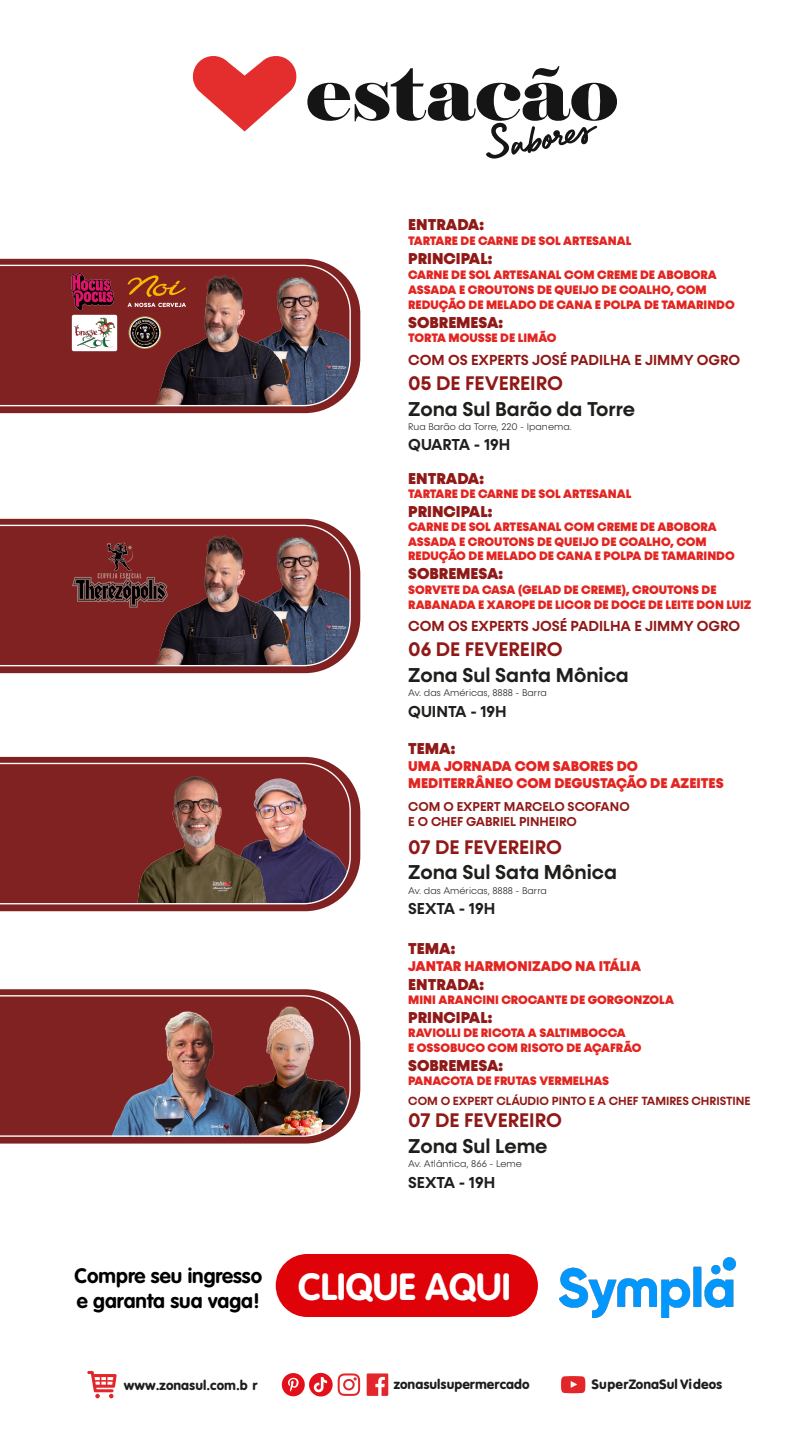
<style>
.page{position:relative;width:810px;height:1440px;background:#fff}
.page>*{position:absolute;margin:0;border:0;box-sizing:border-box;transform-origin:0 0}
.t1{font:700 20.62px/24.8px "VAG Rounded Std";color:#000}
.t2{font:600 20.17px "Konnect";color:#1e1e1c}
.t3{font:600 19.8px "Konnect";color:#901917}
.t4{font:600 15.98px "Konnect";color:#1e1e1c}
.t5{font:900 15.9px "Konnect";color:#8f1917}
.t6{font:600 14.62px "Konnect";color:#901917}
.t7{font:900 14.25px/17.1px "Konnect";color:#e22521}
.t8{font:14.25px "VAG Rundschrift D";color:#1c1f1c}
.t9{font:600 12.98px/15.5px "Konnect";color:#901917}
.t10{font:900 12.38px/14.9px "Konnect";color:#e22521}
.t11{font:600 11.93px "Konnect";color:#901917}
.t12{font:300 9.68px "Konnect";color:#1e1e1c}
</style>
<div class="page">
<div style="left:276px;top:1254px;width:262px;height:63px;background:#df0209;border-radius:32px"></div>
<img style="left:559px;top:1258px;width:176px;height:59px">
<svg style="left:192px;top:56px;width:105px;height:75px"></svg>
<svg style="left:307px;top:66px;width:310px;height:93px"></svg>
<svg style="left:0;top:259px;width:360px;height:154px;fill:#802222"></svg>
<svg style="left:0;top:265px;width:351px;height:141px;background:#743638"></svg>
<img style="left:72px;top:273px;width:42px;height:36px">
<svg style="left:127px;top:274px;width:60px;height:33px;background:#9b4729"></svg>
<svg style="left:129px;top:316px;width:32px;height:33px"></svg>
<svg style="left:130px;top:317px;width:30px;height:31px"></svg>
<svg style="left:131px;top:318px;width:28px;height:29px"></svg>
<div style="left:72px;top:315px;width:45px;height:36px;background:#fff;border-radius:2px"></div>
<img style="left:73px;top:317px;width:42px;height:31px">
<svg style="left:0;top:989px;width:360px;height:155px;fill:#802222"></svg>
<img style="left:0;top:995px;width:351px;height:142px">
<svg style="left:0;top:757px;width:360px;height:154px;fill:#802222"></svg>
<svg style="left:0;top:763px;width:351px;height:141px;background:#7d3838"></svg>
<svg style="left:0;top:519px;width:360px;height:154px;fill:#802222"></svg>
<svg style="left:0;top:525px;width:351px;height:141px;background:#73383b"></svg>
<img style="left:63px;top:532px;width:115px;height:81px">
<svg style="left:87px;top:1371px;width:30px;height:27px"></svg>
<svg style="left:367px;top:1373px;width:21px;height:23px"></svg>
<svg style="left:561px;top:1376px;width:24px;height:17px"></svg>
<svg style="left:282px;top:1373px;width:78px;height:23px"></svg>
<svg style="left:132px;top:319px;width:25px;height:26px"></svg>
<p class="t5" style="left:408px;top:215px;width:77px">ENTRADA:</p>
<p class="t10" style="left:408px;top:234px;width:225px">TARTARE DE CARNE DE SOL ARTESANAL</p>
<p class="t5" style="left:408px;top:249px;width:86px">PRINCIPAL:</p>
<p class="t10" style="left:408px;top:268px;width:328px">CARNE DE SOL ARTESANAL COM CREME DE ABOBORA<br>ASSADA E CROUTONS DE QUEIJO DE COALHO, COM<br>REDUÇÃO DE MELADO DE CANA E POLPA DE TAMARINDO</p>
<p class="t5" style="left:408px;top:312px;width:96px">SOBREMESA:</p>
<p class="t10" style="left:408px;top:331px;width:150px">TORTA MOUSSE DE LIMÃO</p>
<p class="t6" style="left:408px;top:352px;width:333px">COM OS EXPERTS JOSÉ PADILHA E JIMMY OGRO</p>
<h3 class="t3" style="left:408px;top:371px;width:156px">05 DE FEVEREIRO</h3>
<h2 class="t2" style="left:408px;top:397px;width:228px">Zona Sul Barão da Torre</h2>
<p class="t12" style="left:408px;top:421px;width:165px">Rua Barão da Torre, 220 - Ipanema.</p>
<p class="t4" style="left:408px;top:435px;width:104px">QUARTA - 19H</p>
<p class="t5" style="left:408px;top:469px;width:77px">ENTRADA:</p>
<p class="t10" style="left:408px;top:487px;width:225px">TARTARE DE CARNE DE SOL ARTESANAL</p>
<p class="t5" style="left:408px;top:502px;width:86px">PRINCIPAL:</p>
<p class="t10" style="left:408px;top:520px;width:328px;line-height:14.4px">CARNE DE SOL ARTESANAL COM CREME DE ABOBORA<br>ASSADA E CROUTONS DE QUEIJO DE COALHO, COM<br>REDUÇÃO DE MELADO DE CANA E POLPA DE TAMARINDO</p>
<p class="t5" style="left:408px;top:564px;width:96px">SOBREMESA:</p>
<p class="t10" style="left:408px;top:583px;width:345px">SORVETE DA CASA (GELAD DE CREME), CROUTONS DE<br>RABANADA E XAROPE DE LICOR DE DOCE DE LEITE DON LUIZ</p>
<p class="t6" style="left:408px;top:618px;width:333px">COM OS EXPERTS JOSÉ PADILHA E JIMMY OGRO</p>
<h3 class="t3" style="left:408px;top:638px;width:156px">06 DE FEVEREIRO</h3>
<h2 class="t2" style="left:408px;top:663px;width:222px">Zona Sul Santa Mônica</h2>
<p class="t12" style="left:408px;top:687px;width:140px">Av. das Américas, 8888 - Barra</p>
<p class="t4" style="left:408px;top:702px;width:100px">QUINTA - 19H</p>
<p class="t5" style="left:408px;top:739px;width:48px">TEMA:</p>
<p class="t7" style="left:408px;top:758px;width:317px">UMA JORNADA COM SABORES DO<br>MEDITERRÂNEO COM DEGUSTAÇÃO DE AZEITES</p>
<p class="t9" style="left:408px;top:799px;width:223px">COM O EXPERT MARCELO SCOFANO<br>E O CHEF GABRIEL PINHEIRO</p>
<h3 class="t3" style="left:408px;top:835px;width:155px">07 DE FEVEREIRO</h3>
<h2 class="t2" style="left:408px;top:861px;width:210px">Zona Sul Sata Mônica</h2>
<p class="t12" style="left:408px;top:885px;width:140px">Av. das Américas, 8888 - Barra</p>
<p class="t4" style="left:408px;top:899px;width:88px">SEXTA - 19H</p>
<p class="t5" style="left:408px;top:939px;width:48px">TEMA:</p>
<p class="t7" style="left:408px;top:958px;width:234px">JANTAR HARMONIZADO NA ITÁLIA</p>
<p class="t5" style="left:408px;top:975px;width:77px">ENTRADA:</p>
<p class="t10" style="left:408px;top:992px;width:267px">MINI ARANCINI CROCANTE DE GORGONZOLA</p>
<p class="t5" style="left:408px;top:1008px;width:86px">PRINCIPAL:</p>
<p class="t10" style="left:408px;top:1026px;width:235px;line-height:14.4px">RAVIOLLI DE RICOTA A SALTIMBOCCA<br>E OSSOBUCO COM RISOTO DE AÇAFRÃO</p>
<p class="t5" style="left:408px;top:1055px;width:96px">SOBREMESA:</p>
<p class="t10" style="left:408px;top:1074px;width:202px">PANACOTA DE FRUTAS VERMELHAS</p>
<p class="t11" style="left:408px;top:1093px;width:344px">COM O EXPERT CLÁUDIO PINTO E A CHEF TAMIRES CHRISTINE</p>
<h3 class="t3" style="left:408px;top:1109px;width:155px">07 DE FEVEREIRO</h3>
<h2 class="t2" style="left:408px;top:1134px;width:141px">Zona Sul Leme</h2>
<p class="t12" style="left:408px;top:1158px;width:115px">Av. Atlântica, 866 - Leme</p>
<p class="t4" style="left:408px;top:1173px;width:88px">SEXTA - 19H</p>
<h1 class="t1" style="left:75px;top:1264px;width:438px">Compre seu ingresso<br>e garanta sua vaga! <sup>CLIQUE</sup> <sup>AQUI</sup></h1>
<p class="t8" style="left:124px;top:1377px;width:135px">www.zonasul.com.b r</p>
<p class="t8" style="left:394px;top:1376px;width:137px">zonasulsupermercado</p>
<p class="t8" style="left:592px;top:1376px;width:132px">SuperZonaSul Videos</p>
</div>
